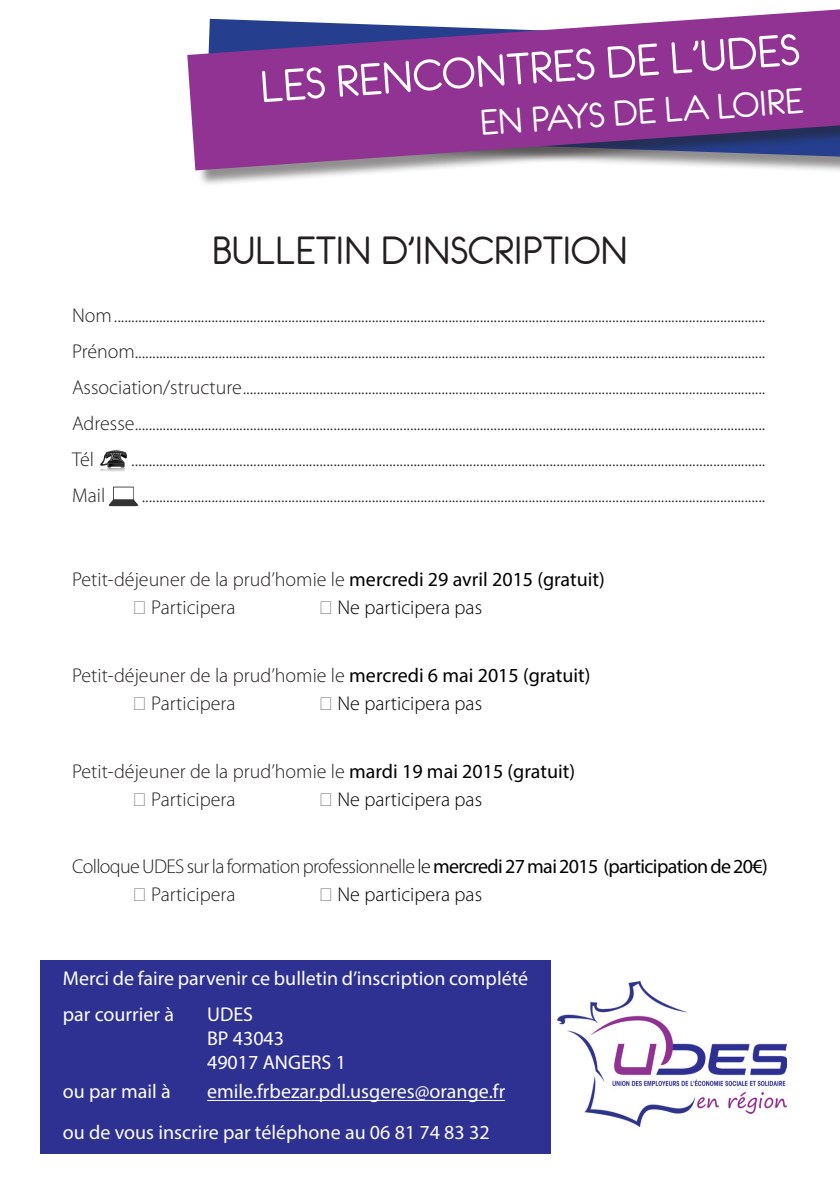
<style>
.page{position:relative;width:840px;height:1191px;background:#fff}
.page>*{position:absolute;margin:0;border:0;box-sizing:border-box;transform-origin:0 0}
.t1{font:50px "Eurofurenceregular";color:#fff}
.t2{font:44px "Eurofurenceregular";color:#231f20}
.t3{font:40px "Eurofurenceregular";color:#fff}
.t4{font:300 20px "Myriad Pro";color:#231f20}
.t5{font:20px "Myriad Pro";color:#fff}
.t6{font:300 20px "Myriad Pro";letter-spacing:-.03em;color:#231f20}
.t7{font:300 20px "Myriad Pro";color:#000}
.s1{font-weight:400;color:#000}
.s2{font-family:"Pointers";font-weight:400}
.s3{font-family:"Pointers";font-weight:400;color:#231f20}
.s4{color:#000}
</style>
<div class="page">
<div style="left:190px;top:8px;width:649px;height:180px;background:#231f20;opacity:.5"></div>
<svg style="left:187px;top:9px;width:652px;height:161px;background:#93539e"></svg>
<svg style="left:100px;top:450px;width:27px;height:22px"></svg>
<svg style="left:109px;top:486px;width:29px;height:20px"></svg>
<img style="left:557px;top:982px;width:229px;height:144px">
<div style="left:40px;top:959px;width:510px;height:194px;background:#2e3092"></div>
<hr style="left:207px;top:1100px;width:298px;height:1px;background:#fff">
<p class="t1" style="left:258px;top:62px;width:542px;rotate:-4deg">LES RENCONTRES DE L’UDES</p>
<p class="t3" style="left:478px;top:103px;width:325px;rotate:-4deg">EN PAYS DE LA LOIRE</p>
<p class="t2" style="left:212px;top:228px;width:417px">BULLETIN D’INSCRIPTION</p>
<p class="t4" style="left:72px;top:303px;width:694px">Nom...........................................................................................................................................................................................</p>
<p class="t4" style="left:72px;top:339px;width:694px">Prénom.....................................................................................................................................................................................</p>
<p class="t4" style="left:72px;top:375px;width:694px">Association/structure......................................................................................................................................................</p>
<p class="t4" style="left:72px;top:411px;width:694px">Adresse.....................................................................................................................................................................................</p>
<p class="t4" style="left:72px;top:447px;width:23px">Tél</p>
<p class="t4" style="left:131px;top:447px;width:635px">......................................................................................................................................................................................</p>
<p class="t4" style="left:72px;top:483px;width:35px">Mail</p>
<p class="t4" style="left:142px;top:483px;width:624px">...................................................................................................................................................................................</p>
<p class="t4" style="left:72px;top:567px;width:534px">Petit-déjeuner de la prud’homie le <span class="s1">mercredi 29 avril 2015 (gratuit)</span></p>
<p class="t4" style="left:132px;top:595px;width:105px"><span class="s2">A</span> Participera</p>
<p class="t7" style="left:318px;top:595px;width:165px"><span class="s3">A</span> Ne participera pas</p>
<p class="t4" style="left:72px;top:663px;width:519px">Petit-déjeuner de la prud’homie le <span class="s1">mercredi 6 mai 2015 (gratuit)</span></p>
<p class="t4" style="left:132px;top:691px;width:105px"><span class="s2">A</span> Participera</p>
<p class="t7" style="left:318px;top:691px;width:165px"><span class="s3">A</span> Ne participera pas</p>
<p class="t4" style="left:72px;top:759px;width:504px">Petit-déjeuner de la prud’homie le <span class="s1">mardi 19 mai 2015 (gratuit)</span></p>
<p class="t4" style="left:132px;top:787px;width:105px"><span class="s2">A</span> Participera</p>
<p class="t7" style="left:318px;top:787px;width:165px"><span class="s3">A</span> Ne participera pas</p>
<p class="t6" style="left:72px;top:854px;width:697px">Colloque UDES sur la formation professionnelle <span class="s4">le</span> <span class="s1">mercredi 27 mai 2015 (participation de 20€)</span></p>
<p class="t4" style="left:132px;top:882px;width:105px"><span class="s2">A</span> Participera</p>
<p class="t7" style="left:318px;top:882px;width:165px"><span class="s3">A</span> Ne participera pas</p>
<p class="t5" style="left:63px;top:966px;width:466px">Merci de faire parvenir ce bulletin d’inscription complété</p>
<p class="t5" style="left:63px;top:1001px;width:112px">par courrier à</p>
<p class="t5" style="left:207px;top:1001px;width:47px">UDES</p>
<p class="t5" style="left:207px;top:1025px;width:79px">BP 43043</p>
<p class="t5" style="left:207px;top:1049px;width:140px">49017 ANGERS 1</p>
<p class="t5" style="left:63px;top:1079px;width:109px">ou par mail à</p>
<p class="t5" style="left:207px;top:1079px;width:299px">emile.frbezar.pdl.usgeres@orange.fr</p>
<p class="t5" style="left:63px;top:1120px;width:428px">ou de vous inscrire par téléphone au 06 81 74 83 32</p>
</div>
